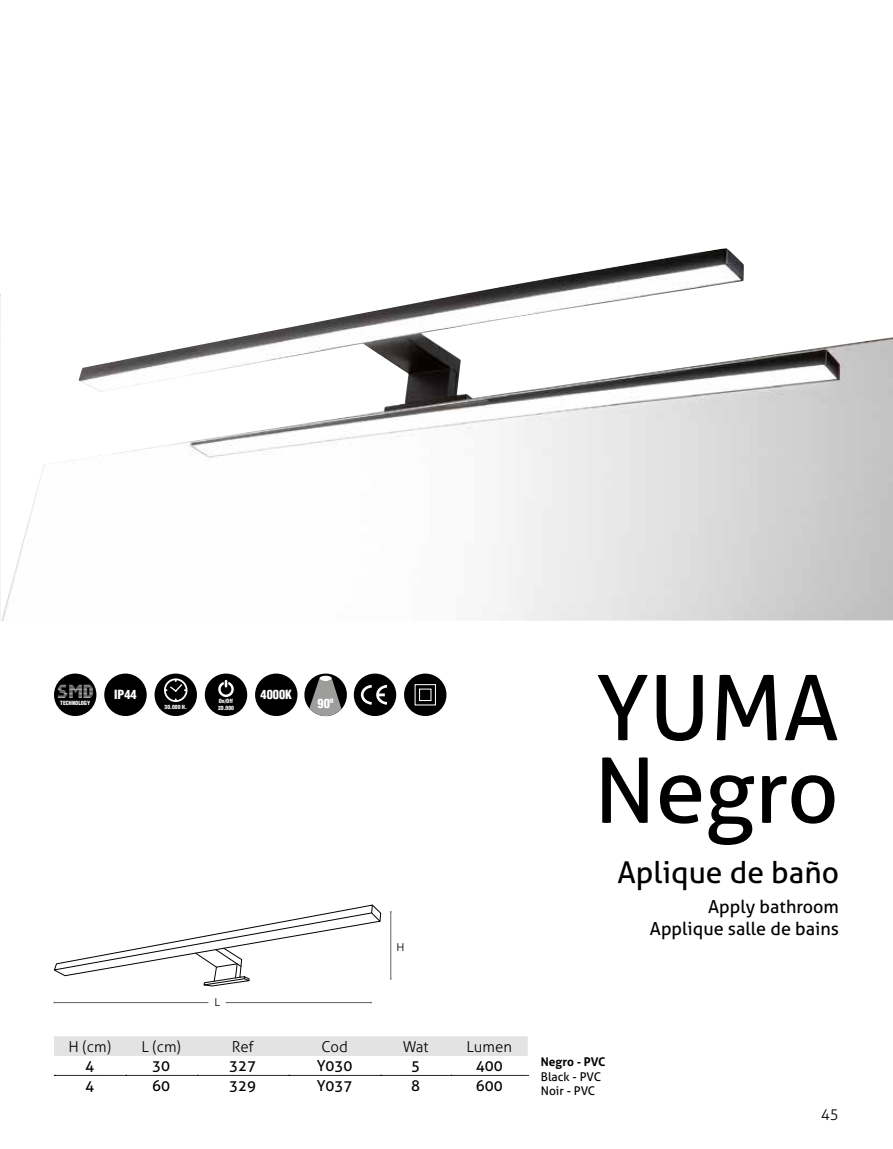
<style>
.page{position:relative;width:893px;height:1149px;background:#fff}
.page>*{position:absolute;margin:0;border:0;box-sizing:border-box;transform-origin:0 0}
.t1{font:90px/82.5px "Aller";color:#000}
.t2{font:30px "Aller";color:#000}
.t3{font:18px/21.6px "Aller";color:#000;text-align:right}
.t4{font:15px "Aller";color:#000}
.t5{font:300 15px "Aller";color:#000}
.t6{font:900 condensed 12.3px "Helvetica LT Std";color:#fff}
.t7{font:12px/14.4px "Aller";color:#000}
.t8{font:700 12px "Aller";color:#000}
.t9{font:11.1px "Avenir";color:#000}
.t10{font:900 condensed 5.55px/6.8px "Helvetica LT Std";color:#fff}
.s1{font-family:"DS Dots";font-weight:500;font-stretch:normal;font-size:16.95px}
</style>
<div class="page">
<img style="left:0;top:293px;width:1px;height:328px">
<div style="left:54px;top:1036px;width:474px;height:19px;background:#e3e3e3"></div>
<svg style="left:54px;top:1074px;width:474px;height:1px"></svg>
<svg style="left:304px;top:673px;width:43px;height:42px"></svg>
<svg style="left:319px;top:675px;width:13px;height:5px"></svg>
<div style="left:54px;top:673px;width:42px;height:42px;background:#000;border-radius:50%"></div>
<div style="left:104px;top:673px;width:43px;height:42px;background:#000;border-radius:50%"></div>
<div style="left:155px;top:673px;width:42px;height:42px;background:#000;border-radius:50%"></div>
<svg style="left:164px;top:678px;width:23px;height:23px"></svg>
<div style="left:255px;top:673px;width:42px;height:42px;background:#000;border-radius:50%"></div>
<div style="left:404px;top:673px;width:42px;height:42px;background:#000;border-radius:50%"></div>
<svg style="left:414px;top:684px;width:22px;height:21px"></svg>
<div style="left:354px;top:673px;width:42px;height:42px;background:#000;border-radius:50%"></div>
<svg style="left:361px;top:685px;width:26px;height:19px"></svg>
<div style="left:205px;top:673px;width:42px;height:42px;background:#000;border-radius:50%"></div>
<svg style="left:218px;top:679px;width:16px;height:17px"></svg>
<svg style="left:54px;top:904px;width:327px;height:82px"></svg>
<hr style="left:226px;top:1001px;width:145px;height:1px;background:#646363">
<hr style="left:54px;top:1001px;width:154px;height:1px;background:#646363">
<hr style="left:391px;top:911px;width:1px;height:67px;background:#646363">
<img style="left:1px;top:248px;width:892px;height:373px">
<p class="t6" style="left:58px;top:686px;width:81px"><span class="s1">SMD</span> IP44</p>
<p class="t10" style="left:60px;top:699px;width:31px">TECHNOLOGY</p>
<p class="t10" style="left:165px;top:703px;width:24px">30.000 H.</p>
<p class="t10" style="left:218px;top:697px;width:17px">On/Off<br>20.000</p>
<p class="t6" style="left:260px;top:686px;width:33px">4000K</p>
<p class="t6" style="left:318px;top:695px;width:18px">90º</p>
<p class="t9" style="left:214px;top:995px;width:7px">L</p>
<p class="t9" style="left:396px;top:940px;width:9px">H</p>
<p class="t5" style="left:68px;top:1037px;width:44px">H (cm)</p>
<p class="t5" style="left:141px;top:1037px;width:41px">L (cm)</p>
<p class="t5" style="left:232px;top:1037px;width:23px">Ref</p>
<p class="t5" style="left:321px;top:1037px;width:28px">Cod</p>
<p class="t5" style="left:403px;top:1037px;width:27px">Wat</p>
<p class="t5" style="left:466px;top:1037px;width:47px">Lumen</p>
<p class="t4" style="left:85px;top:1056px;width:10px">4</p>
<p class="t4" style="left:152px;top:1056px;width:19px">30</p>
<p class="t4" style="left:229px;top:1056px;width:28px">327</p>
<p class="t4" style="left:317px;top:1056px;width:37px">Y030</p>
<p class="t4" style="left:411px;top:1056px;width:10px">5</p>
<p class="t4" style="left:476px;top:1056px;width:28px">400</p>
<p class="t4" style="left:85px;top:1075px;width:10px">4</p>
<p class="t4" style="left:152px;top:1075px;width:19px">60</p>
<p class="t4" style="left:229px;top:1075px;width:28px">329</p>
<p class="t4" style="left:317px;top:1075px;width:37px">Y037</p>
<p class="t4" style="left:411px;top:1075px;width:10px">8</p>
<p class="t4" style="left:476px;top:1075px;width:28px">600</p>
<h1 class="t1" style="left:594px;top:666px;width:246px">YUMA<br>Negro</h1>
<h2 class="t2" style="left:617px;top:853px;width:223px">Aplique de baño</h2>
<p class="t3" style="left:650px;top:895px;width:191px">Apply bathroom<br>Applique salle de bains</p>
<p class="t8" style="left:541px;top:1054px;width:66px">Negro - PVC</p>
<p class="t7" style="left:541px;top:1068px;width:62px">Black - PVC<br>Noir - PVC</p>
<p class="t5" style="left:821px;top:1104px;width:19px">45</p>
</div>
